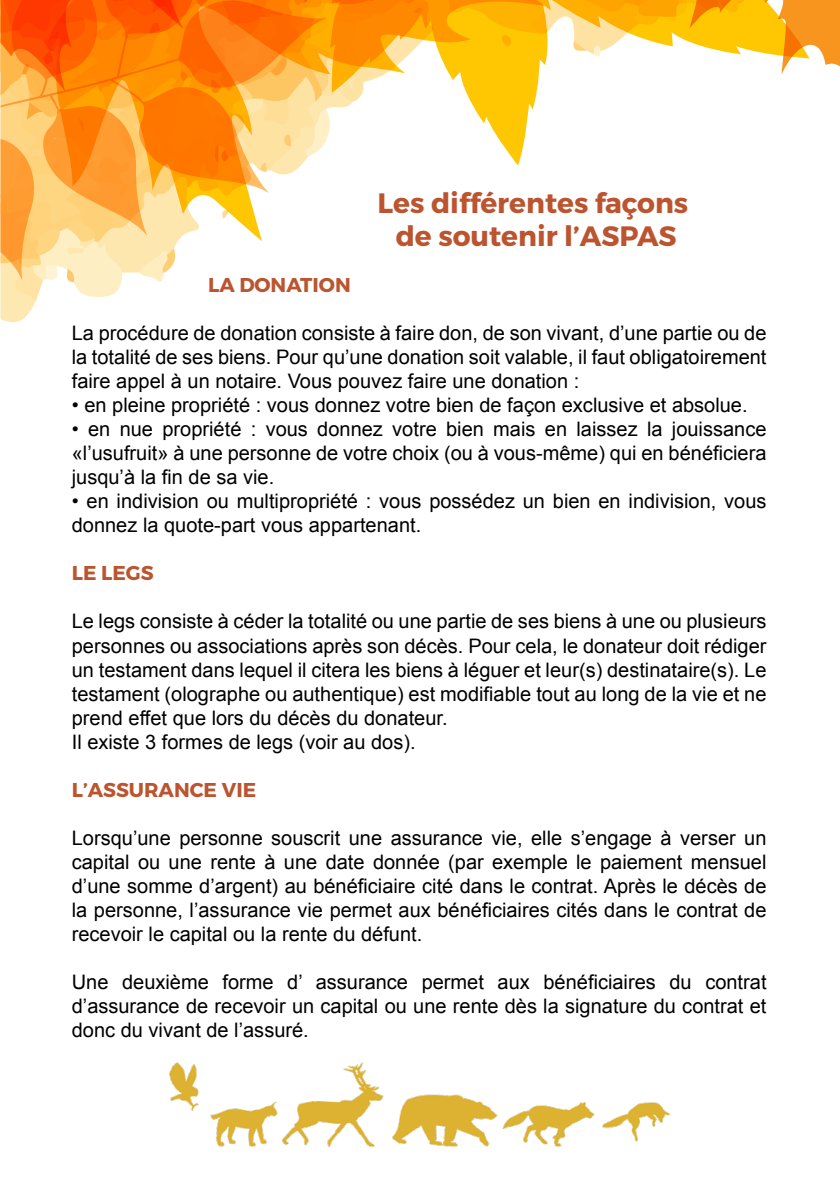
<style>
.page{position:relative;width:840px;height:1191px;background:#fff}
.page>*{position:absolute;margin:0;border:0;box-sizing:border-box;transform-origin:0 0}
.t1{font:700 28px "Montserrat";color:#bb542f}
.t2{font:20px/24px "Arial";color:#000;text-align:justify}
.t3{font:700 20px "Montserrat";color:#bb542f}
</style>
<div class="page">
<svg style="left:0;top:0;width:839px;height:323px"></svg>
<img style="left:169px;top:1062px;width:502px;height:85px">
<p class="t1" style="left:377px;top:185px;width:312px">Les différentes façons</p>
<p class="t1" style="left:395px;top:219px;width:282px">de soutenir l’ASPAS</p>
<p class="t3" style="left:208px;top:273px;width:144px">LA DONATION</p>
<p class="t2" style="left:72px;top:321px;width:695px">La procédure de donation consiste à faire don, de son vivant, d’une partie ou de la totalité de ses biens. Pour qu’une donation soit valable, il faut obligatoirement faire appel à un notaire. Vous pouvez faire une donation :</p>
<p class="t2" style="left:72px;top:393px;width:677px">• en pleine propriété : vous donnez votre bien de façon exclusive et absolue.</p>
<p class="t2" style="left:72px;top:417px;width:695px">• en nue propriété : vous donnez votre bien mais en laissez la jouissance «l’usufruit» à une personne de votre choix (ou à vous-même) qui en bénéficiera jusqu’à la fin de sa vie.</p>
<p class="t2" style="left:72px;top:489px;width:695px">• en indivision ou multipropriété : vous possédez un bien en indivision, vous donnez la quote-part vous appartenant.</p>
<p class="t3" style="left:72px;top:561px;width:83px">LE LEGS</p>
<p class="t2" style="left:72px;top:609px;width:696px">Le legs consiste à céder la totalité ou une partie de ses biens à une ou plusieurs personnes ou associations après son décès. Pour cela, le donateur doit rédiger un testament dans lequel il citera les biens à léguer et leur(s) destinataire(s). Le testament (olographe ou authentique) est modifiable tout au long de la vie et ne prend effet que lors du décès du donateur.</p>
<p class="t2" style="left:72px;top:729px;width:345px">Il existe 3 formes de legs (voir au dos).</p>
<p class="t3" style="left:72px;top:777px;width:186px">L’ASSURANCE VIE</p>
<p class="t2" style="left:72px;top:825px;width:695px">Lorsqu’une personne souscrit une assurance vie, elle s’engage à verser un capital ou une rente à une date donnée (par exemple le paiement mensuel d’une somme d’argent) au bénéficiaire cité dans le contrat. Après le décès de la personne, l’assurance vie permet aux bénéficiaires cités dans le contrat de recevoir le capital ou la rente du défunt.</p>
<p class="t2" style="left:72px;top:969px;width:695px">Une deuxième forme d’ assurance permet aux bénéficiaires du contrat d’assurance de recevoir un capital ou une rente dès la signature du contrat et donc du vivant de l’assuré.</p>
</div>
